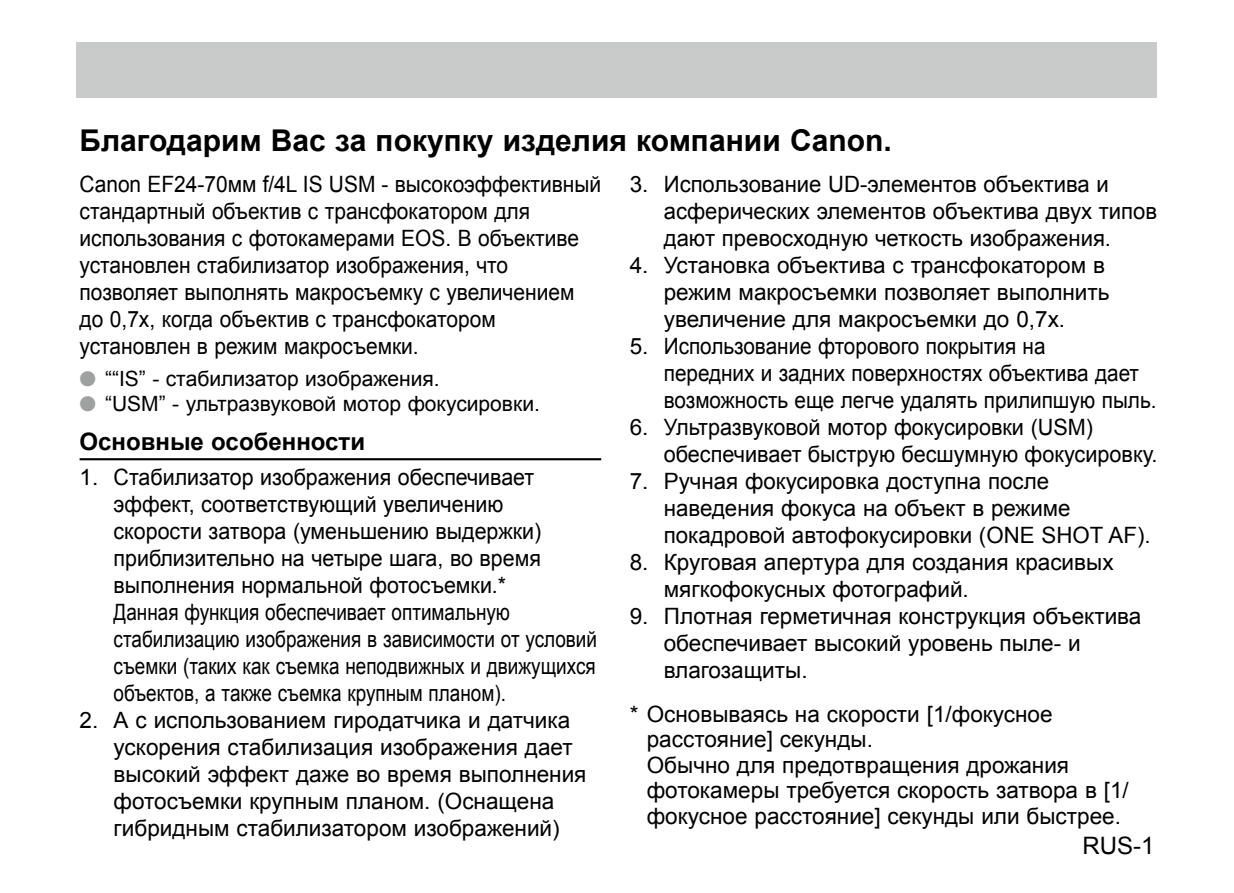
<style>
.page{position:relative;width:1234px;height:893px;background:#fff}
.page>*{position:absolute;margin:0;border:0;box-sizing:border-box;transform-origin:0 0}
.t1{font:700 30px "Arial";color:#000}
.t2{font:700 24px "Arial";color:#000}
.t3{font:24px "Arial";color:#000}
.t4{font:22.5px/27px "Arial";color:#000}
.t5{font:22.5px/27px "Arial";color:#000;scale:.95 1}
.t6{font:22.5px/27px "Arial";color:#000;scale:.93 1}
.t7{font:22.5px/27px "Arial";color:#000;scale:.92 1}
.t8{font:22.5px/27px "Arial";color:#000;scale:.96 1}
.t9{font:21px "Arial";color:#000}
.s1{color:#9fa0a0}
</style>
<div class="page">
<div style="left:77px;top:43px;width:1080px;height:55px;background:#c9caca"></div>
<hr style="left:80px;top:458px;width:521px;height:2px;background:#000">
<h1 class="t1" style="left:80px;top:121px;width:813px">Благодарим Вас за покупку изделия компании Canon.</h1>
<p class="t6" style="left:80px;top:171px;width:562px">Canon EF24-70мм / 4f ISL USM - высокоэффективный стандартный объектив с трансфокатором для использования с фотокамерами EOS В. объективе установлен стабилизатор изображения, что позволяет выполнять макросъемку с увеличением до 0,7 ,x когда объектив с трансфокатором установлен в режим макросъемки.</p>
<p class="t9" style="left:80px;top:365px;width:361px"><span class="s1">●</span> ““IS” - стабилизатор изображения.</p>
<p class="t9" style="left:80px;top:390px;width:462px"><span class="s1">●</span> “USM” - ультразвуковой мотор фокусировки.</p>
<p class="t2" style="left:80px;top:425px;width:287px">Основные особенности</p>
<p class="t5" style="left:114px;top:464px;width:444px">Стабилизатор изображения обеспечивает</p>
<p class="t4" style="left:663px;top:171px;width:446px">Использование UD-элементов объектива и</p>
<p class="t4" style="left:629px;top:171px;width:20px">3.</p>
<p class="t4" style="left:663px;top:198px;width:495px">асферических элементов объектива двух типов дают превосходную четкость изображения.<br>Установка объектива с трансфокатором в</p>
<p class="t4" style="left:629px;top:252px;width:20px">4.</p>
<p class="t4" style="left:663px;top:279px;width:447px">режим макросъемки позволяет выполнить увеличение для макросъемки до 0,7 .x<br>Использование фторового покрытия на</p>
<p class="t4" style="left:629px;top:333px;width:20px">5.</p>
<p class="t7" style="left:663px;top:360px;width:537px">передних и задних поверхностях объектива дает возможность еще легче удалять прилипшую пыль.<br>Ультразвуковой мотор фокусировки (USM(</p>
<p class="t4" style="left:629px;top:414px;width:20px">6.</p>
<p class="t8" style="left:663px;top:441px;width:515px">обеспечивает быструю бесшумную фокусировку.<br>Ручная фокусировка доступна после</p>
<p class="t4" style="left:80px;top:464px;width:20px">1.</p>
<p class="t4" style="left:629px;top:468px;width:20px">7.</p>
<p class="t5" style="left:114px;top:491px;width:510px">эффект, соответствующий увеличению скорости затвора (уменьшению выдержки( приблизительно на четыре шага, во время выполнения нормальной фотосъемки *.<br>Данная функция обеспечивает оптимальную стабилизацию изображения в зависимости от условий съемки (таких как съемка неподвижных и движущихся объектов а, также съемка крупным планом .(<br>А с использованием гиродатчика и датчика</p>
<p class="t4" style="left:663px;top:495px;width:488px">наведения фокуса на объект в режиме покадровой автофокусировки (ONE SHOT AF .(<br>Круговая апертура для создания красивых</p>
<p class="t4" style="left:629px;top:549px;width:20px">8.</p>
<p class="t4" style="left:663px;top:576px;width:479px">мягкофокусных фотографий.<br>Плотная герметичная конструкция объектива</p>
<p class="t4" style="left:629px;top:603px;width:20px">9.</p>
<p class="t4" style="left:663px;top:630px;width:418px">обеспечивает высокий уровень пыле и&shy;влагозащиты.</p>
<p class="t4" style="left:646px;top:701px;width:483px;line-height:25.5px;text-indent:-17px">* Основываясь на скорости [1/фокусное расстояние] секунды.<br>Обычно для предотвращения дрожания фотокамеры требуется скорость затвора ]в 1/ фокусное расстояние] секунды или быстрее.</p>
<p class="t4" style="left:80px;top:707px;width:20px">2.</p>
<p class="t4" style="left:114px;top:734px;width:474px">ускорения стабилизация изображения дает высокий эффект даже во время выполнения фотосъемки крупным планом (. Оснащена гибридным стабилизатором изображений(</p>
<p class="t3" style="left:1082px;top:830px;width:73px">RUS-1</p>
</div>
